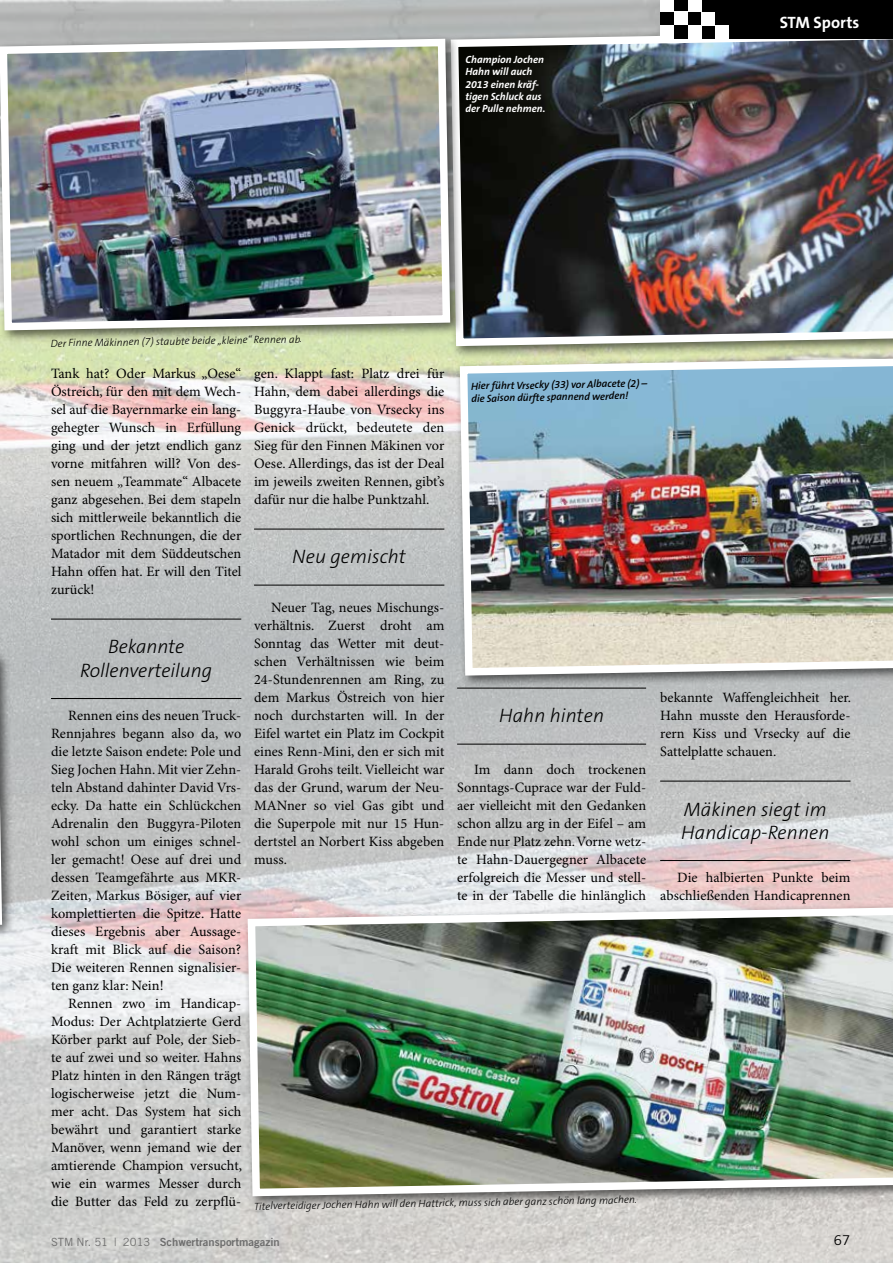
<style>
.page{position:relative;width:893px;height:1263px;background:#fff}
.page>*{position:absolute;margin:0;border:0;box-sizing:border-box;transform-origin:0 0}
.t1{font:italic 300 19.5px/23.4px "The Sans B3";letter-spacing:.005em;color:#000;text-align:center}
.t2{font:700 16.5px "The Sans B7";color:#fff}
.t3{font:14.25px/18px "Minion Pro";letter-spacing:.005em;color:#000;text-align:justify}
.t4{font:13.5px "Trade Gothic";color:#000}
.t5{font:11.25px "Trade Gothic Bold Two";color:#6e6e6e}
.t6{font:italic 300 10.5px "The Sans B3";color:#000}
.t7{font:italic 700 10.5px/12.3px "The Sans B7";color:#fff}
.t8{font:italic 600 10.5px/12.3px "The Sans B6";color:#000}
.s1{font-family:"Trade Gothic"}
</style>
<div class="page">
<img style="left:0;top:0;width:893px;height:1263px">
<img style="left:0;top:0;width:1px;height:589px">
<img style="left:447px;top:28px;width:446px;height:322px">
<div style="left:660px;top:0;width:233px;height:39px;background:#000"></div>
<div style="left:660px;top:25px;width:14px;height:14px;background:#fff"></div>
<div style="left:674px;top:12px;width:14px;height:13px;background:#fff"></div>
<div style="left:660px;top:0;width:14px;height:12px;background:#fff"></div>
<div style="left:688px;top:0;width:13px;height:12px;background:#fff"></div>
<div style="left:688px;top:25px;width:14px;height:14px;background:#fff"></div>
<div style="left:715px;top:25px;width:14px;height:14px;background:#fff"></div>
<div style="left:701px;top:12px;width:14px;height:14px;background:#fff"></div>
<hr style="left:51px;top:619px;width:190px;height:1px;background:#000">
<hr style="left:51px;top:698px;width:190px;height:1px;background:#000">
<hr style="left:254px;top:529px;width:190px;height:1px;background:#000">
<hr style="left:254px;top:585px;width:190px;height:1px;background:#000">
<div style="left:0;top:650px;width:16px;height:296px;background:#000;opacity:.6"></div>
<svg style="left:0;top:651px;width:6px;height:285px;background:#8a8c8c"></svg>
<div style="left:0;top:34px;width:464px;height:309px;background:#000;opacity:.6"></div>
<img style="left:0;top:35px;width:454px;height:299px">
<hr style="left:457px;top:744px;width:189px;height:1px;background:#000">
<hr style="left:660px;top:781px;width:190px;height:1px;background:#000">
<hr style="left:660px;top:860px;width:190px;height:1px;background:#000">
<div style="left:243px;top:903px;width:650px;height:306px;background:#000;opacity:.6"></div>
<img style="left:244px;top:903px;width:649px;height:297px">
<div style="left:455px;top:353px;width:438px;height:336px;background:#000;opacity:.6"></div>
<img style="left:456px;top:354px;width:437px;height:325px">
<p class="t7" style="left:465px;top:54px;width:81px">Champion Jochen<br>Hahn will auch<br>2013 einen kräf&shy;tigen Schluck aus der Pulle nehmen.</p>
<p class="t2" style="left:780px;top:14px;width:81px">STM Sports</p>
<p class="t6" style="left:51px;top:338px;width:253px;rotate:-1deg">Der Finne Mäkinnen (7) staubte beide „kleine“ Rennen ab.</p>
<p class="t3" style="left:51px;top:365px;width:192px">Tank hat? Oder Markus „Oese“ Östreich, für den mit dem Wech&shy;sel auf die Bayernmarke ein lang&shy;gehegter Wunsch in Erfüllung ging und der jetzt endlich ganz vorne mitfahren will? Von des&shy;sen neuem „Teammate“ Albacete ganz abgesehen. Bei dem stapeln sich mittlerweile bekanntlich die sportlichen Rechnungen, die der Matador mit dem Süddeutschen Hahn offen hat. Er will den Titel zurück!</p>
<h1 class="t1" style="left:80px;top:636px;width:134px">Bekannte<br>Rollenverteilung</h1>
<p class="t3" style="left:51px;top:707px;width:192px;text-indent:17px">Rennen eins des neuen Truck-Rennjahres begann also da, wo die letzte Saison endete: Pole und Sieg Jochen Hahn. Mit vier Zehn&shy;teln Abstand dahinter David Vrs&shy;ecky. Da hatte ein Schlückchen Adrenalin den Buggyra-Piloten wohl schon um einiges schnel&shy;ler gemacht! Oese auf drei und dessen Teamgefährte aus MKR-Zeiten, Markus Bösiger, auf vier komplettierten die Spitze. Hatte dieses Ergebnis aber Aussage&shy;kraft mit Blick auf die Saison?<br>Die weiteren Rennen signalisier&shy;ten ganz klar: Nein!</p>
<p class="t3" style="left:51px;top:995px;width:193px;text-indent:17px">Rennen zwo im Handicap-Modus: Der Achtplatzierte Gerd Körber parkt auf Pole, der Sieb&shy;te auf zwei und so weiter. Hahns Platz hinten in den Rängen trägt logischerweise jetzt die Num&shy;mer acht. Das System hat sich bewährt und garantiert starke Manöver, wenn jemand wie der amtierende Champion versucht, wie ein warmes Messer durch die Butter das Feld zu zerpflü-</p>
<p class="t3" style="left:254px;top:365px;width:192px">gen. Klappt fast: Platz drei für Hahn, dem dabei allerdings die Buggyra-Haube von Vrsecky ins Genick drückt, bedeutete den Sieg für den Finnen Mäkinen vor Oese. Allerdings, das ist der Deal im jeweils zweiten Rennen, gibt’s dafür nur die halbe Punktzahl.</p>
<p class="t8" style="left:471px;top:380px;width:178px;rotate:-1deg">Hier führt Vrsecky (33) vor Albacete (2) – die Saison dürfte spannend werden!</p>
<h1 class="t1" style="left:292px;top:546px;width:115px">Neu gemischt</h1>
<p class="t3" style="left:254px;top:599px;width:192px;text-indent:17px">Neuer Tag, neues Mischungs&shy;verhältnis. Zuerst droht am Sonntag das Wetter mit deut&shy;schen Verhältnissen wie beim 24-Stundenrennen am Ring, zu dem Markus Östreich von hier noch durchstarten will. In der Eifel wartet ein Platz im Cockpit eines Renn-Mini, den er sich mit Harald Grohs teilt. Vielleicht war das der Grund, warum der Neu-MANner so viel Gas gibt und die Superpole mit nur 15 Hun&shy;dertstel an Norbert Kiss abgeben muss.</p>
<h1 class="t1" style="left:499px;top:705px;width:106px">Hahn hinten</h1>
<p class="t3" style="left:457px;top:761px;width:191px;text-indent:17px">Im dann doch trockenen Sonntags-Cuprace war der Fuld&shy;aer vielleicht mit den Gedanken schon allzu arg in der Eifel – am Ende nur Platz zehn. Vorne wetz&shy;te Hahn-Dauergegner Albacete erfolgreich die Messer und stell&shy;te in der Tabelle die hinlänglich</p>
<p class="t6" style="left:254px;top:1201px;width:385px;rotate:-1deg">Titelverteidiger Jochen Hahn will den Hattrick, muss sich aber ganz schön lang machen.</p>
<p class="t3" style="left:660px;top:689px;width:193px">bekannte Waffengleichheit her.<br>Hahn musste den Herausforde&shy;rern Kiss und Vrsecky auf die Sattelplatte schauen.</p>
<h1 class="t1" style="left:681px;top:798px;width:150px;text-align:left">Mäkinen siegt im<br>Handicap-Rennen</h1>
<p class="t3" style="left:660px;top:869px;width:192px;text-align:right">Die halbierten Punkte beim abschließenden Handicaprennen</p>
<p class="t5" style="left:51px;top:1235px;width:230px"><span class="s1">STM Nr. 51 | 2013</span> Schwertransportmagazin</p>
<p class="t4" style="left:834px;top:1232px;width:18px">67</p>
</div>
